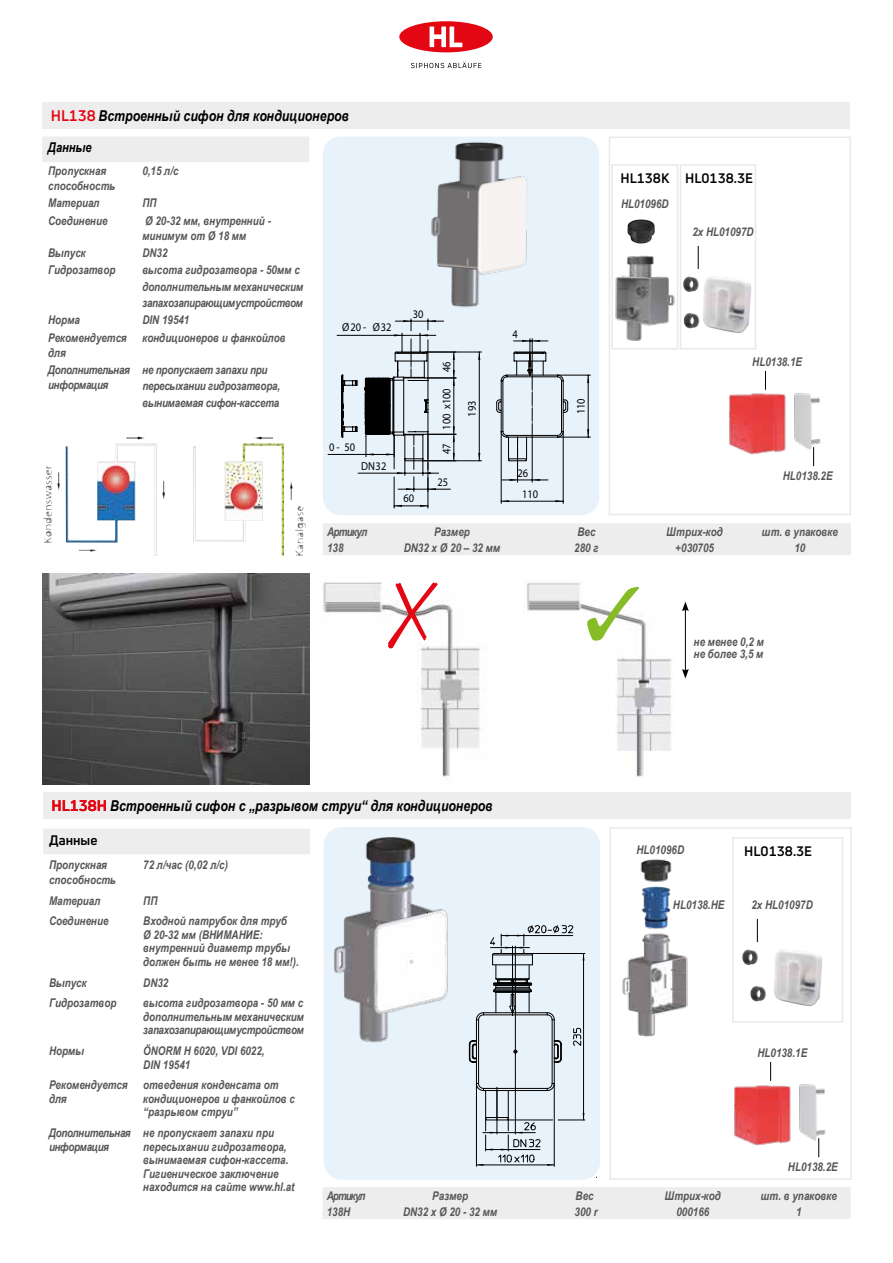
<style>
.page{position:relative;width:893px;height:1263px;background:#fff}
.page>*{position:absolute;margin:0;border:0;box-sizing:border-box;transform-origin:0 0}
.t1{font:italic 700 15px "Arial Narrow";color:#000}
.t2{font:700 13.5px "Uni Neue";color:#000}
.t3{font:italic 700 13.5px "Arial Narrow";color:#000}
.t4{font:italic 700 12px/13.5px "Arial Narrow";color:#575756}
.t5{font:italic 700 12px/16.5px "Arial Narrow";letter-spacing:-.02em;color:#575756}
.t6{font:italic 700 12px/15px "Arial Narrow";letter-spacing:-.03em;color:#575756}
.t7{font:italic 700 12px "Arial Narrow";letter-spacing:-.055em;color:#575756}
.t8{font:italic 700 12px "Arial Narrow";letter-spacing:-.08em;color:#575756}
.t9{font:11.55px/21.3px "Myriad Pro";color:#000;scale:.9 1}
.s1{font-family:"Uni Neue";font-style:normal;color:#e30613}
</style>
<div class="page">
<svg style="left:411px;top:62px;width:70px;height:6px"></svg>
<div style="left:399px;top:21px;width:94px;height:31px;background:#e30613;border-radius:50%"></div>
<svg style="left:430px;top:26px;width:33px;height:21px"></svg>
<img style="left:526px;top:580px;width:146px;height:197px">
<div style="left:609px;top:137px;width:242px;height:378px;border:2px solid #e9e9e9"></div>
<div style="left:680px;top:164px;width:76px;height:186px;border:2px solid #e9e9e9"></div>
<div style="left:323px;top:137px;width:276px;height:378px;background:#e8f2fb;border-radius:18px"></div>
<img style="left:427px;top:136px;width:106px;height:172px">
<hr style="left:328px;top:454px;width:38px;height:1px;background:#000">
<hr style="left:394px;top:506px;width:34px;height:1px;background:#000">
<hr style="left:394px;top:477px;width:1px;height:31px;background:#000">
<hr style="left:428px;top:434px;width:1px;height:74px;background:#000">
<svg style="left:395px;top:505px;width:7px;height:2px"></svg>
<svg style="left:420px;top:505px;width:8px;height:2px"></svg>
<hr style="left:337px;top:335px;width:65px;height:1px;background:#000">
<svg style="left:341px;top:319px;width:141px;height:172px"></svg>
<svg style="left:496px;top:338px;width:72px;height:144px"></svg>
<hr style="left:501px;top:501px;width:62px;height:1px;background:#000">
<hr style="left:501px;top:431px;width:1px;height:72px;background:#000">
<hr style="left:563px;top:431px;width:1px;height:72px;background:#000">
<svg style="left:555px;top:500px;width:8px;height:2px"></svg>
<hr style="left:588px;top:375px;width:1px;height:62px;background:#000">
<hr style="left:558px;top:437px;width:32px;height:1px;background:#000">
<hr style="left:558px;top:375px;width:32px;height:1px;background:#000">
<svg style="left:587px;top:429px;width:2px;height:8px"></svg>
<svg style="left:587px;top:375px;width:2px;height:8px"></svg>
<img style="left:729px;top:393px;width:57px;height:62px">
<img style="left:794px;top:393px;width:27px;height:58px">
<svg style="left:765px;top:371px;width:1px;height:19px"></svg>
<svg style="left:698px;top:246px;width:1px;height:23px"></svg>
<svg style="left:813px;top:447px;width:1px;height:19px"></svg>
<div style="left:612px;top:164px;width:66px;height:186px;border:2px solid #e9e9e9"></div>
<img style="left:611px;top:251px;width:67px;height:106px">
<img style="left:627px;top:219px;width:28px;height:25px">
<img style="left:683px;top:276px;width:16px;height:16px">
<img style="left:684px;top:313px;width:16px;height:16px">
<img style="left:46px;top:436px;width:239px;height:120px">
<img style="left:43px;top:573px;width:442px;height:211px">
<svg style="left:587px;top:587px;width:52px;height:54px"></svg>
<svg style="left:388px;top:582px;width:50px;height:66px"></svg>
<div style="left:732px;top:837px;width:111px;height:186px;border:2px solid #e9e9e9"></div>
<img style="left:734px;top:1085px;width:57px;height:61px">
<img style="left:799px;top:1084px;width:27px;height:58px">
<svg style="left:770px;top:1062px;width:1px;height:19px"></svg>
<svg style="left:757px;top:919px;width:1px;height:23px"></svg>
<svg style="left:818px;top:1138px;width:1px;height:19px"></svg>
<img style="left:742px;top:949px;width:16px;height:16px">
<img style="left:750px;top:986px;width:16px;height:16px">
<div style="left:610px;top:827px;width:242px;height:353px;border:2px solid #e9e9e9"></div>
<div style="left:324px;top:827px;width:276px;height:353px;background:#e8f2fb;border-radius:18px"></div>
<img style="left:324px;top:835px;width:124px;height:208px">
<img style="left:622px;top:859px;width:66px;height:178px">
<svg style="left:469px;top:925px;width:116px;height:241px"></svg>
<hr style="left:685px;top:609px;width:1px;height:62px;background:#000">
<svg style="left:682px;top:602px;width:7px;height:9px"></svg>
<svg style="left:682px;top:669px;width:7px;height:9px"></svg>
<img style="left:703px;top:276px;width:10px;height:51px">
<img style="left:774px;top:949px;width:11px;height:51px">
<div style="left:42px;top:102px;width:808px;height:26px;background:#ededed"></div>
<div style="left:323px;top:523px;width:528px;height:32px;background:#ededed"></div>
<div style="left:42px;top:137px;width:267px;height:25px;background:#ededed"></div>
<div style="left:43px;top:793px;width:808px;height:26px;background:#ededed"></div>
<div style="left:323px;top:1187px;width:528px;height:32px;background:#ededed"></div>
<div style="left:43px;top:829px;width:267px;height:25px;background:#ededed"></div>
<p class="t1" style="left:51px;top:104px;width:300px"><span class="s1">HL138</span> Встроенный сифон для кондиционеров</p>
<p class="t3" style="left:48px;top:137px;width:45px">Данные</p>
<p class="t4" style="left:48px;top:163px;width:69px;line-height:15px">Пропускная способность</p>
<p class="t4" style="left:142px;top:164px;width:38px">0,15 л/с</p>
<p class="t4" style="left:48px;top:196px;width:53px">Материал</p>
<p class="t4" style="left:142px;top:196px;width:16px">ПП</p>
<p class="t4" style="left:48px;top:213px;width:61px">Соединение</p>
<p class="t4" style="left:142px;top:212px;width:130px;line-height:15px">Ø 20-32 мм, внутренний - минимум от Ø 18 мм</p>
<p class="t4" style="left:48px;top:245px;width:39px">Выпуск</p>
<p class="t4" style="left:142px;top:245px;width:27px">DN32</p>
<p class="t4" style="left:48px;top:263px;width:69px">Гидрозатвор</p>
<p class="t4" style="left:142px;top:261px;width:162px;line-height:16.5px">высота гидрозатвора - 50мм с дополнительным механическим запахозапирающим устройством</p>
<p class="t4" style="left:48px;top:313px;width:33px">Норма</p>
<p class="t4" style="left:142px;top:313px;width:49px">DIN 19541</p>
<p class="t4" style="left:48px;top:329px;width:80px;line-height:15px">Рекомендуется для</p>
<p class="t4" style="left:142px;top:330px;width:145px">кондиционеров и фанкойлов</p>
<p class="t6" style="left:48px;top:362px;width:83px">Дополнительная информация</p>
<p class="t5" style="left:142px;top:361px;width:139px">не пропускает запахи при пересыхании гидрозатвора, вынимаемая сифон-кассета</p>
<p class="t9" style="left:342px;top:316px;width:56px">Ø20 - Ø32</p>
<p class="t9" style="left:413px;top:303px;width:13px">30</p>
<p class="t9" style="left:329px;top:436px;width:31px">0 - 50</p>
<p class="t9" style="left:361px;top:455px;width:30px">DN32</p>
<p class="t9" style="left:404px;top:488px;width:13px">60</p>
<p class="t9" style="left:436px;top:372px;width:13px;rotate:-90deg">46</p>
<p class="t9" style="left:436px;top:430px;width:47px;rotate:-90deg">100 x100</p>
<p class="t9" style="left:436px;top:454px;width:13px;rotate:-90deg">47</p>
<p class="t9" style="left:438px;top:471px;width:13px">25</p>
<p class="t9" style="left:461px;top:416px;width:19px;rotate:-90deg">193</p>
<p class="t9" style="left:513px;top:323px;width:7px">4</p>
<p class="t9" style="left:522px;top:462px;width:19px;text-indent:-5px">26<br>110</p>
<p class="t2" style="left:620px;top:170px;width:134px">HL138K HL0138.3E</p>
<p class="t4" style="left:621px;top:197px;width:49px">HL01096D</p>
<p class="t4" style="left:692px;top:225px;width:63px">2x HL01097D</p>
<p class="t9" style="left:570px;top:414px;width:19px;rotate:-90deg">110</p>
<p class="t4" style="left:752px;top:354px;width:51px">HL0138.1E</p>
<p class="t4" style="left:783px;top:468px;width:51px">HL0138.2E</p>
<p class="t7" style="left:327px;top:523px;width:42px">Артикул</p>
<p class="t4" style="left:434px;top:525px;width:37px">Размер</p>
<p class="t4" style="left:577px;top:525px;width:20px">Вес</p>
<p class="t4" style="left:667px;top:525px;width:58px">Штрих-код</p>
<p class="t4" style="left:762px;top:525px;width:77px">шт. в упаковке</p>
<p class="t4" style="left:327px;top:541px;width:18px">138</p>
<p class="t4" style="left:404px;top:541px;width:98px">DN32 x Ø 20 – 32 мм</p>
<p class="t4" style="left:574px;top:541px;width:26px">280 г</p>
<p class="t4" style="left:675px;top:541px;width:40px">+030705</p>
<p class="t4" style="left:794px;top:541px;width:12px">10</p>
<p class="t1" style="left:52px;top:795px;width:443px"><span class="s1">HL138H</span> Встроенный сифон с „разрывом струи“ для кондиционеров</p>
<p class="t4" style="left:694px;top:635px;width:72px;line-height:12px">не менее 0,2 м не более 3,5 м</p>
<p class="t2" style="left:49px;top:831px;width:50px">Данные</p>
<p class="t4" style="left:49px;top:857px;width:69px;line-height:15px">Пропускная способность</p>
<p class="t4" style="left:143px;top:857px;width:86px">72 л/час (0,02 л/с)</p>
<p class="t4" style="left:49px;top:893px;width:53px">Материал</p>
<p class="t4" style="left:143px;top:893px;width:16px">ПП</p>
<p class="t4" style="left:49px;top:914px;width:61px">Соединение</p>
<p class="t4" style="left:143px;top:914px;width:157px">Входной патрубок для труб<br>Ø 20-32 мм (ВНИМАНИЕ: внутренний диаметр трубы должен быть не менее 18 мм!).</p>
<p class="t4" style="left:49px;top:975px;width:39px">Выпуск</p>
<p class="t4" style="left:143px;top:975px;width:27px">DN32</p>
<p class="t4" style="left:49px;top:996px;width:69px">Гидрозатвор</p>
<p class="t4" style="left:143px;top:996px;width:162px;text-align:justify">высота гидрозатвора - 50 мм с дополнительным механическим запахозапирающим устройством</p>
<p class="t4" style="left:49px;top:1044px;width:36px">Нормы</p>
<p class="t4" style="left:143px;top:1044px;width:123px">ÖNORM H 6020, VDI 6022,<br>DIN 19541</p>
<p class="t4" style="left:49px;top:1078px;width:80px">Рекомендуется для</p>
<p class="t4" style="left:143px;top:1078px;width:153px">отведения конденсата от кондиционеров и фанкойлов с “разрывом струи”</p>
<p class="t6" style="left:49px;top:1126px;width:83px;line-height:13.5px">Дополнительная информация</p>
<p class="t4" style="left:143px;top:1126px;width:153px">не пропускает запахи при пересыхании гидрозатвора, вынимаемая сифон-кассета.<br>Гигиеническое заключение находится на сайте www.hl.at</p>
<p class="t4" style="left:637px;top:843px;width:49px">HL01096D</p>
<p class="t2" style="left:744px;top:843px;width:69px">HL0138.3E</p>
<p class="t4" style="left:673px;top:897px;width:53px">HL0138.HE</p>
<p class="t4" style="left:751px;top:898px;width:63px">2x HL01097D</p>
<p class="t4" style="left:757px;top:1045px;width:51px">HL0138.1E</p>
<p class="t4" style="left:788px;top:1159px;width:51px">HL0138.2E</p>
<p class="t8" style="left:327px;top:1187px;width:40px">Артикул</p>
<p class="t4" style="left:432px;top:1188px;width:37px">Размер</p>
<p class="t4" style="left:576px;top:1188px;width:20px">Вес</p>
<p class="t4" style="left:665px;top:1188px;width:58px">Штрих-код</p>
<p class="t4" style="left:761px;top:1188px;width:77px">шт. в упаковке</p>
<p class="t4" style="left:327px;top:1204px;width:25px">138H</p>
<p class="t4" style="left:403px;top:1204px;width:96px">DN32 x Ø 20 - 32 мм</p>
<p class="t4" style="left:575px;top:1204px;width:24px">300 r</p>
<p class="t4" style="left:676px;top:1204px;width:34px">000166</p>
<p class="t4" style="left:796px;top:1204px;width:7px">1</p>
</div>
